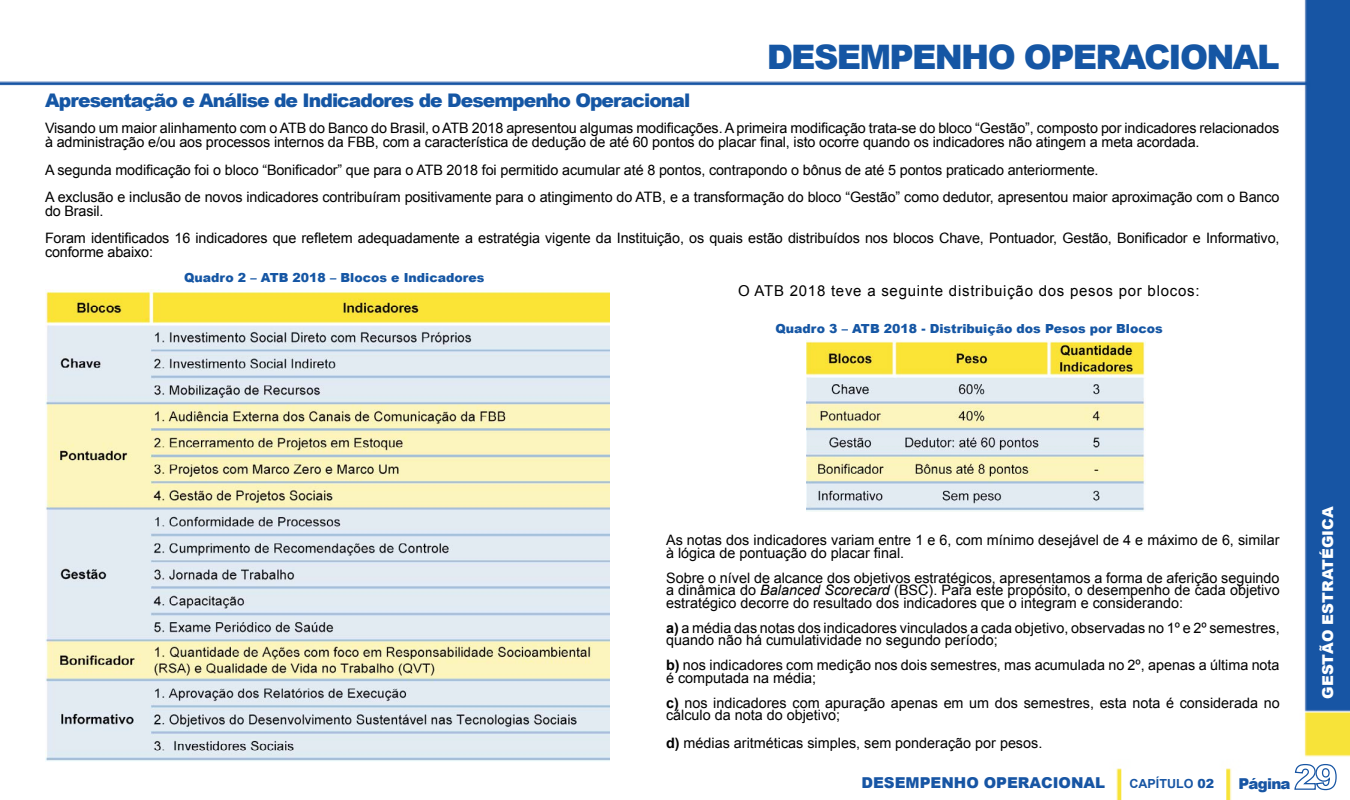
<style>
.page{position:relative;width:1350px;height:800px;background:#fff}
.page>*{position:absolute;margin:0;border:0;box-sizing:border-box;transform-origin:0 0}
.t1{font:900 33.75px "Arial";letter-spacing:-.05em;color:#1556a4}
.t2{font:900 18.75px "Arial";letter-spacing:-.05em;color:#1556a4}
.t3{font:15px "Arial";letter-spacing:.05em;color:#000}
.t4{font:900 15px "Arial";color:#1755a4}
.t5{font:900 15px "Arial";color:#fff}
.t6{font:14.38px/12.5px "Arial";letter-spacing:-.01em;color:#000}
.t7{font:900 12.5px "Arial";color:#1556a4}
.t8{font:700 12.5px "Arial";color:#1755a4}
.t9{font:900 12.5px "Arial";color:#1755a4}
.s1{font-style:italic}
.s2{font-weight:700}
</style>
<div class="page">
<img style="left:0;top:0;width:1350px;height:800px">
<svg style="left:1294px;top:763px;width:43px;height:28px"></svg>
<img style="left:807px;top:341px;width:339px;height:170px">
<img style="left:45px;top:289px;width:565px;height:472px">
<h1 class="t1" style="left:767px;top:39px;width:503px">Desempen ho Operacional</h1>
<h2 class="t2" style="left:45px;top:90px;width:647px">Apresentação e Análise de I ndicadores de Desempenho Operacional</h2>
<p class="t6" style="left:45px;top:122px;width:1236px;line-height:13.8px">Visando um maior alinhamento com o ATB do Banco do Brasil, o ATB 2018 apresentou algumas modificações. A primeira modificação trata-se do bloco “Gestão”, composto por indicadores relacionados à administração e/ou aos processos internos da FBB, com a característica de dedução de até 60 pontos do placar final, isto ocorre quando os indicadores não atingem a meta acordada.</p>
<p class="t6" style="left:45px;top:156px;width:1236px;line-height:27.5px">A segunda modificação foi o bloco “Bonificador” que para o ATB 2018 foi permitido acumular até 8 pontos, contrapondo o bônus de até 5 pontos praticado anteriormente.<br>A exclusão e inclusão de novos indicadores contribuíram positivamente para o atingimento do ATB, e a transformação do bloco “Gestão” como dedutor, apresentou maior aproximação com o Banco</p>
<p class="t6" style="left:45px;top:197px;width:1236px;line-height:27.5px">do Brasil.<br>Foram identificados 16 indicadores que refletem adequadamente a estratégia vigente da Instituição, os quais estão distribuídos nos blocos Chave, Pontuador, Gestão, Bonificador e Informativo,</p>
<p class="t6" style="left:45px;top:246px;width:110px">conforme abaixo:</p>
<p class="t7" style="left:184px;top:270px;width:87px">Quadro 2 – ATB</p>
<p class="t7" style="left:293px;top:270px;width:193px">2018 – Blocos e I ndicadores</p>
<p class="t3" style="left:738px;top:281px;width:463px">O ATB 2018 teve a seguinte distribuição dos pesos por blocos:</p>
<p class="t7" style="left:776px;top:321px;width:87px">Quadro 3 – ATB</p>
<p class="t7" style="left:884px;top:321px;width:280px">2018 - Distribuição dos Pesos por Blocos</p>
<p class="t6" style="left:666px;top:534px;width:615px">As notas dos indicadores variam entre 1 e 6, com mínimo desejável de 4 e máximo de 6, similar à lógica de pontuação do placar final.</p>
<p class="t6" style="left:666px;top:572px;width:615px;text-align:justify">Sobre o nível de alcance dos objetivos estratégicos, apresentamos a forma de aferição seguindo a dinâmica do <span class="s1">Balanced Scorecard</span> (BSC). Para este propósito, o desempenho de cada objetivo estratégico decorre do resultado dos indicadores que o integram e considerando:</p>
<p class="t6" style="left:666px;top:622px;width:615px"><span class="s2">A)</span> a média das notas dos indicadores vinculados a cada objetivo, observadas no 1º e 2º semestres, quando não há cumulatividade no segundo período;</p>
<p class="t6" style="left:666px;top:659px;width:615px"><span class="s2">B)</span> nos indicadores com medição nos dois semestres, mas acumulada no 2º, apenas a última nota é computada na média;</p>
<p class="t6" style="left:666px;top:697px;width:615px"><span class="s2">C)</span> nos indicadores com apuração apenas em um dos semestres, esta nota é considerada no cálculo da nota do objetivo;</p>
<p class="t6" style="left:666px;top:737px;width:378px"><span class="s2">D)</span> médias aritméticas simples, sem ponderação por pesos.</p>
<p class="t4" style="left:861px;top:775px;width:240px">desempen ho operacional</p>
<p class="t8" style="left:1130px;top:775px;width:10px">CAP</p>
<p class="t8" style="left:1156px;top:775px;width:13px">ÍTULO</p>
<p class="t9" style="left:1198px;top:776px;width:18px">02</p>
<p class="t4" style="left:1239px;top:775px;width:54px">Página</p>
<p class="t5" style="left:1320px;top:699px;width:193px;rotate:-90deg">GESTÃO ESTRATÉGICA</p>
</div>
